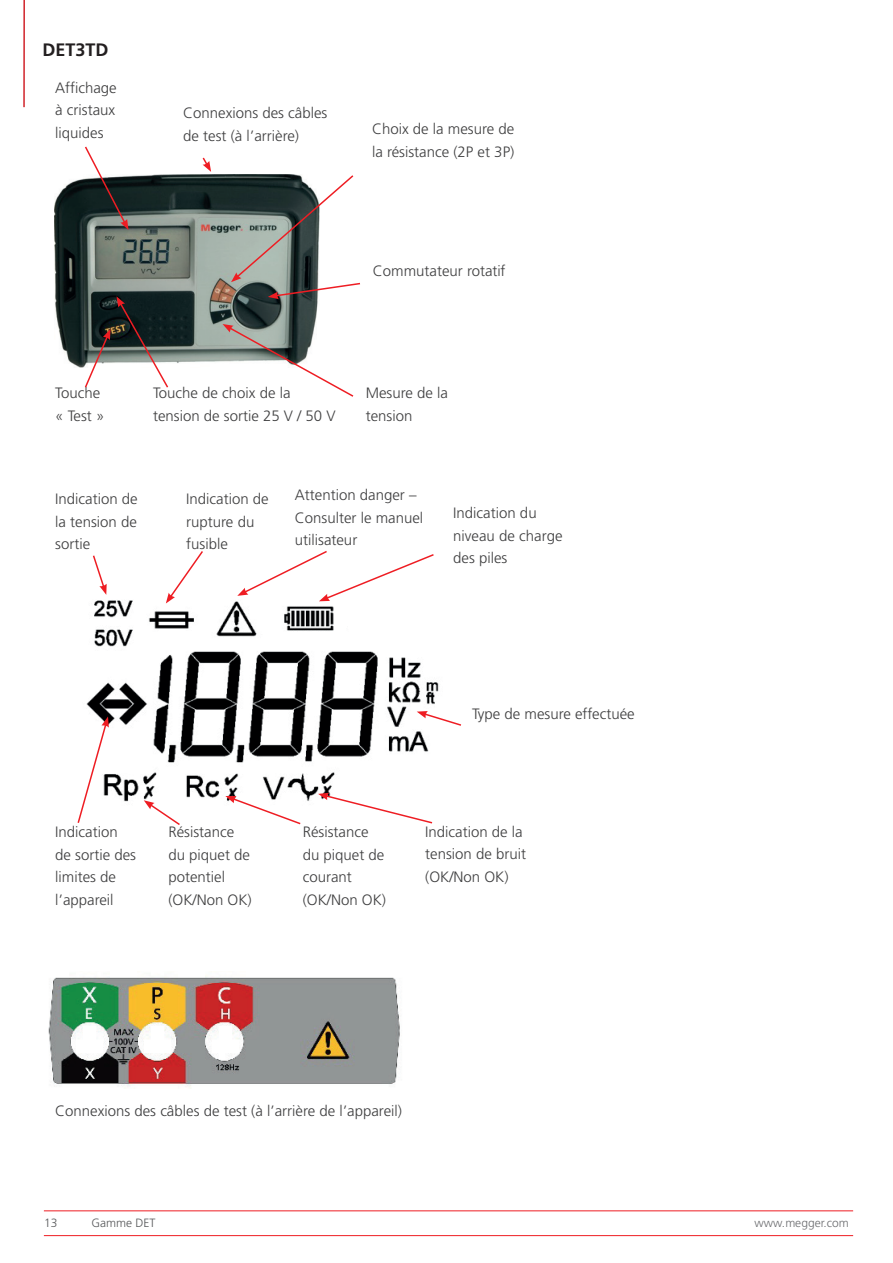
<style>
.page{position:relative;width:893px;height:1263px;background:#fff}
.page>*{position:absolute;margin:0;border:0;box-sizing:border-box;transform-origin:0 0}
.t1{font:700 18px "Frutiger LT Pro";color:#231f20}
.t2{font:300 15px/22.5px "Frutiger LT Pro";color:#3e3e3f}
.t3{font:300 12px "Frutiger LT Pro";color:#6c6d70}
.t4{font:300 12px "Frutiger LT Pro";color:#57585a}
</style>
<div class="page">
<hr style="left:44px;top:1210px;width:809px;height:1px;background:#ee1d23">
<hr style="left:44px;top:1235px;width:809px;height:1px;background:#ee1d23">
<hr style="left:23px;top:0;width:2px;height:107px;background:#d1232a">
<img style="left:54px;top:174px;width:264px;height:194px">
<svg style="left:84px;top:146px;width:45px;height:84px"></svg>
<svg style="left:202px;top:157px;width:9px;height:15px"></svg>
<svg style="left:231px;top:174px;width:129px;height:125px"></svg>
<svg style="left:223px;top:324px;width:131px;height:73px"></svg>
<svg style="left:117px;top:296px;width:53px;height:92px"></svg>
<svg style="left:84px;top:329px;width:27px;height:59px"></svg>
<img style="left:86px;top:600px;width:353px;height:202px">
<svg style="left:166px;top:551px;width:38px;height:52px"></svg>
<svg style="left:237px;top:551px;width:198px;height:50px"></svg>
<svg style="left:417px;top:711px;width:45px;height:16px"></svg>
<svg style="left:318px;top:793px;width:116px;height:31px"></svg>
<svg style="left:225px;top:796px;width:77px;height:29px"></svg>
<svg style="left:144px;top:800px;width:38px;height:25px"></svg>
<svg style="left:77px;top:716px;width:32px;height:107px"></svg>
<svg style="left:93px;top:555px;width:14px;height:40px"></svg>
<img style="left:48px;top:977px;width:352px;height:111px">
<p class="t1" style="left:43px;top:39px;width:68px">DET3TD</p>
<p class="t2" style="left:55px;top:76px;width:63px;text-align:justify">Affichage à cristaux liquides</p>
<p class="t2" style="left:183px;top:102px;width:146px">Connexions des câbles de test (à l’arrière)</p>
<p class="t2" style="left:372px;top:118px;width:144px">Choix de la mesure de la résistance (2P et 3P)</p>
<p class="t2" style="left:373px;top:260px;width:134px">Commutateur rotatif</p>
<p class="t2" style="left:55px;top:382px;width:51px">Touche « Test »</p>
<p class="t2" style="left:153px;top:382px;width:184px">Touche de choix de la tension de sortie 25 V / 50 V</p>
<p class="t2" style="left:366px;top:382px;width:84px">Mesure de la tension</p>
<p class="t2" style="left:55px;top:488px;width:84px;text-align:justify">Indication de la tension de sortie</p>
<p class="t2" style="left:186px;top:488px;width:84px">Indication de rupture du fusible</p>
<p class="t2" style="left:295px;top:484px;width:130px">Attention danger –<br>Consulter le manuel utilisateur</p>
<p class="t2" style="left:453px;top:502px;width:111px">Indication du niveau de charge des piles</p>
<p class="t2" style="left:472px;top:703px;width:164px">Type de mesure effectuée</p>
<p class="t2" style="left:55px;top:821px;width:82px">Indication de sortie des limites de l’appareil</p>
<p class="t2" style="left:168px;top:821px;width:85px">Résistance du piquet de potentiel (OK/Non OK)</p>
<p class="t2" style="left:303px;top:821px;width:85px">Résistance du piquet de courant (OK/Non OK)</p>
<p class="t2" style="left:425px;top:820px;width:102px">Indication de la tension de bruit (OK/Non OK)</p>
<p class="t2" style="left:55px;top:1100px;width:348px">Connexions des câbles de test (à l’arrière de l’appareil)</p>
<p class="t4" style="left:44px;top:1216px;width:15px">13</p>
<p class="t4" style="left:92px;top:1216px;width:65px">Gamme DET</p>
<p class="t3" style="left:755px;top:1216px;width:96px">www.megger.com</p>
</div>
